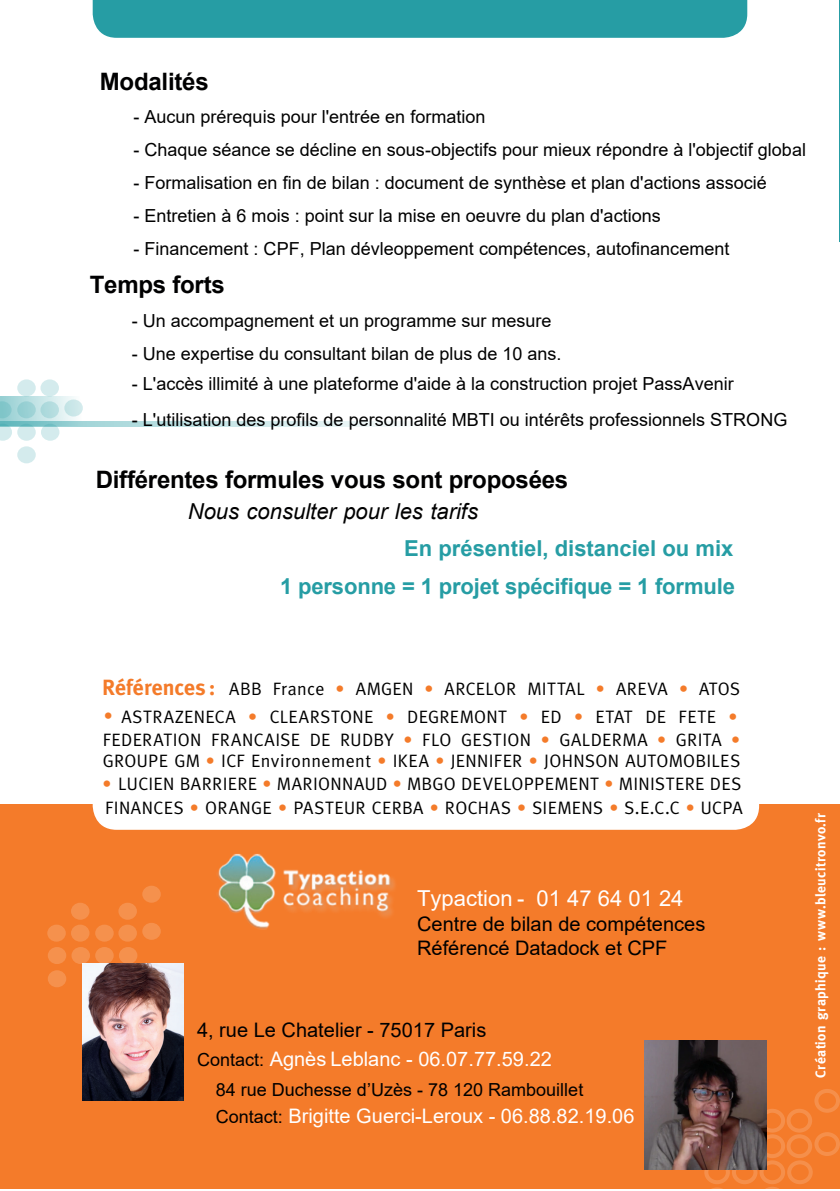
<style>
.page{position:relative;width:840px;height:1191px;background:#fff}
.page>*{position:absolute;margin:0;border:0;box-sizing:border-box;transform-origin:0 0}
.t1{font:700 24px "Arial";letter-spacing:-.01em;color:#000001}
.t2{font:700 22px/38px "Arial";letter-spacing:-.005em;color:#269da4;text-align:right}
.t3{font:italic 22px "Arial";color:#000001}
.t4{font:22px "Arial";color:#fff}
.t5{font:20px/29px "Arial";color:#000001}
.t6{font:20px/24.4px "Arial";color:#000}
.t7{font:20px "Arial";color:#fff}
.t8{font:18px "Arial";color:#000001}
.t9{font:18px/22.2px "Meta";letter-spacing:.02em;color:#000001}
.t10{font:18px "Arial";color:#000}
.t11{font:700 14px "Meta";letter-spacing:.03em;color:#fff}
.s1{font-weight:700;font-size:22px;color:#f47b2a}
.s2{color:#f47b2a}
.s3{font-size:18px}
.s4{color:#fff}
.s5{font-size:18px;color:#000}
</style>
<div class="page">
<div style="left:0;top:804px;width:839px;height:385px;background:#f47b2a"></div>
<div style="left:93px;top:633px;width:665px;height:196px;background:#fff;border-radius:24px"></div>
<img style="left:217px;top:853px;width:178px;height:77px">
<div style="left:704px;top:1160px;width:25px;height:24px;border:4px solid #fff;border-radius:50%"></div>
<svg style="left:712px;top:1187px;width:11px;height:2px"></svg>
<div style="left:731px;top:1160px;width:26px;height:24px;border:4px solid #fff;border-radius:50%"></div>
<div style="left:759px;top:1160px;width:25px;height:24px;border:4px solid #fff;border-radius:50%"></div>
<svg style="left:765px;top:1187px;width:14px;height:2px"></svg>
<div style="left:759px;top:1134px;width:25px;height:24px;border:4px solid #fff;border-radius:50%"></div>
<div style="left:759px;top:1108px;width:25px;height:24px;border:4px solid #fff;border-radius:50%"></div>
<div style="left:786px;top:1160px;width:26px;height:24px;border:4px solid #fff;border-radius:50%"></div>
<div style="left:786px;top:1134px;width:25px;height:24px;border:4px solid #fff;border-radius:50%"></div>
<div style="left:814px;top:1132px;width:25px;height:24px;border:4px solid #fff;border-radius:50%"></div>
<div style="left:814px;top:1089px;width:25px;height:23px;border:4px solid #fff;border-radius:50%"></div>
<div style="left:786px;top:1108px;width:25px;height:24px;border:4px solid #fff;border-radius:50%"></div>
<div style="left:48px;top:947px;width:18px;height:17px;background:#f5914d;border-radius:50%"></div>
<div style="left:47px;top:924px;width:19px;height:17px;background:#f5914d;border-radius:50%"></div>
<div style="left:48px;top:970px;width:18px;height:17px;background:#f5914d;border-radius:50%"></div>
<div style="left:71px;top:947px;width:19px;height:17px;background:#f5914d;border-radius:50%"></div>
<div style="left:71px;top:924px;width:18px;height:17px;background:#f5914d;border-radius:50%"></div>
<div style="left:71px;top:902px;width:18px;height:17px;background:#f5914d;border-radius:50%"></div>
<div style="left:95px;top:947px;width:19px;height:17px;background:#f5914d;border-radius:50%"></div>
<div style="left:95px;top:924px;width:19px;height:17px;background:#f5914d;border-radius:50%"></div>
<div style="left:119px;top:947px;width:18px;height:17px;background:#f5914d;border-radius:50%"></div>
<div style="left:118px;top:924px;width:19px;height:17px;background:#f5914d;border-radius:50%"></div>
<div style="left:142px;top:922px;width:19px;height:17px;background:#f5914d;border-radius:50%"></div>
<div style="left:142px;top:885px;width:19px;height:17px;background:#f5914d;border-radius:50%"></div>
<div style="left:118px;top:902px;width:19px;height:17px;background:#f5914d;border-radius:50%"></div>
<svg style="left:12px;top:421px;width:382px;height:6px"></svg>
<svg style="left:0;top:396px;width:83px;height:30px"></svg>
<svg style="left:0;top:424px;width:12px;height:17px"></svg>
<svg style="left:0;top:401px;width:12px;height:17px"></svg>
<svg style="left:17px;top:424px;width:19px;height:17px"></svg>
<div style="left:17px;top:446px;width:19px;height:17px;background:#d4ebed;border-radius:50%"></div>
<div style="left:17px;top:401px;width:19px;height:17px;background:#98d0d4;border-radius:50%"></div>
<div style="left:17px;top:379px;width:19px;height:17px;background:#d4ebed;border-radius:50%"></div>
<svg style="left:41px;top:424px;width:18px;height:17px"></svg>
<div style="left:40px;top:401px;width:19px;height:17px;background:#b1dbde;border-radius:50%"></div>
<div style="left:64px;top:399px;width:19px;height:17px;background:#cbe7e9;border-radius:50%"></div>
<div style="left:40px;top:379px;width:19px;height:17px;background:#d4ebed;border-radius:50%"></div>
<div style="left:93px;top:0;width:653px;height:38px;background:#269da4"></div>
<img style="left:644px;top:1041px;width:121px;height:128px">
<img style="left:83px;top:963px;width:101px;height:137px">
<h1 class="t1" style="left:100px;top:64px;width:110px">Modalités</h1>
<p class="t8" style="left:133px;top:104px;width:353px">- Aucun prérequis pour l'entrée en formation</p>
<p class="t8" style="left:133px;top:137px;width:673px">- Chaque séance se décline en sous-objectifs pour mieux répondre à l'objectif global</p>
<p class="t8" style="left:133px;top:170px;width:634px">- Formalisation en fin de bilan : document de synthèse et plan d'actions associé</p>
<p class="t8" style="left:133px;top:203px;width:528px">- Entretien à 6 mois : point sur la mise en oeuvre du plan d'actions</p>
<p class="t8" style="left:133px;top:236px;width:597px">- Financement : CPF, Plan dévleoppement compétences, autofinancement</p>
<h1 class="t1" style="left:90px;top:268px;width:136px">Temps forts</h1>
<p class="t8" style="left:132px;top:308px;width:421px">- Un accompagnement et un programme sur mesure</p>
<p class="t8" style="left:132px;top:341px;width:431px">- Une expertise du consultant bilan de plus de 10 ans.</p>
<p class="t8" style="left:132px;top:371px;width:603px">- L'accès illimité à une plateforme d'aide à la construction projet PassAvenir</p>
<p class="t8" style="left:132px;top:407px;width:656px">- L'utilisation des profils de personnalité MBTI ou intérêts professionnels STRONG</p>
<h1 class="t1" style="left:96px;top:463px;width:474px">Différentes formules vous sont proposées</h1>
<p class="t3" style="left:188px;top:497px;width:291px">Nous consulter pour les tarifs</p>
<p class="t2" style="left:280px;top:529px;width:456px">En présentiel, distanciel ou mix<br>1 personne = 1 projet spécifique = 1 formule</p>
<p class="t9" style="left:102px;top:677px;width:638px"><span class="s1">Références :</span> ABB France <span class="s2">•</span> AMGEN <span class="s2">•</span> ARCELOR MITTAL <span class="s2">•</span> AREVA <span class="s2">•</span> ATOS</p>
<p class="t9" style="left:103px;top:705px;width:638px"><span class="s2">•</span> ASTRAZENECA <span class="s2">•</span> CLEARSTONE <span class="s2">•</span> DEGREMONT <span class="s2">•</span> ED <span class="s2">•</span> ETAT DE FETE <span class="s2">•<br></span>FEDERATION FRANCAISE DE RUDBY <span class="s2">•</span> FLO GESTION <span class="s2">•</span> GALDERMA <span class="s2">•</span> GRITA <span class="s2">•<br></span>GROUPE GM <span class="s2">•</span> ICF Environnement <span class="s2">•</span> IKEA <span class="s2">•</span> JENNIFER <span class="s2">•</span> JOHNSON AUTOMOBILES</p>
<p class="t9" style="left:102px;top:771px;width:641px;line-height:24.2px"><span class="s2">•</span> LUCIEN BARRIERE <span class="s2">•</span> MARIONNAUD <span class="s2">•</span> MBGO DEVELOPPEMENT <span class="s2">•</span> MINISTERE DES<br>FINANCES <span class="s2">•</span> ORANGE <span class="s2">•</span> PASTEUR CERBA <span class="s2">•</span> ROCHAS <span class="s2">•</span> SIEMENS <span class="s2">•</span> S.E.C.C <span class="s2">•</span> UCPA</p>
<p class="t4" style="left:417px;top:883px;width:268px">Typaction - 01 47 64 01 24</p>
<p class="t6" style="left:417px;top:911px;width:289px">Centre de bilan de compétences<br>Référencé Datadock et CPF</p>
<p class="t5" style="left:197px;top:1015px;width:356px">4, rue Le Chatelier - 75017 Paris<br><span class="s3">Contact:</span> <span class="s4">Agnès Leblanc - 06.07.77.59.22</span></p>
<p class="t10" style="left:216px;top:1077px;width:369px">84 rue Duchesse d’Uzès - 78 120 Rambouillet</p>
<p class="t7" style="left:216px;top:1102px;width:420px"><span class="s5">Contact:</span> Brigitte Guerci-Leroux - 06.88.82.19.06</p>
<p class="t11" style="left:811px;top:1077px;width:266px;rotate:-90deg">Création graphique : www.bleucitronvo.fr</p>
</div>
